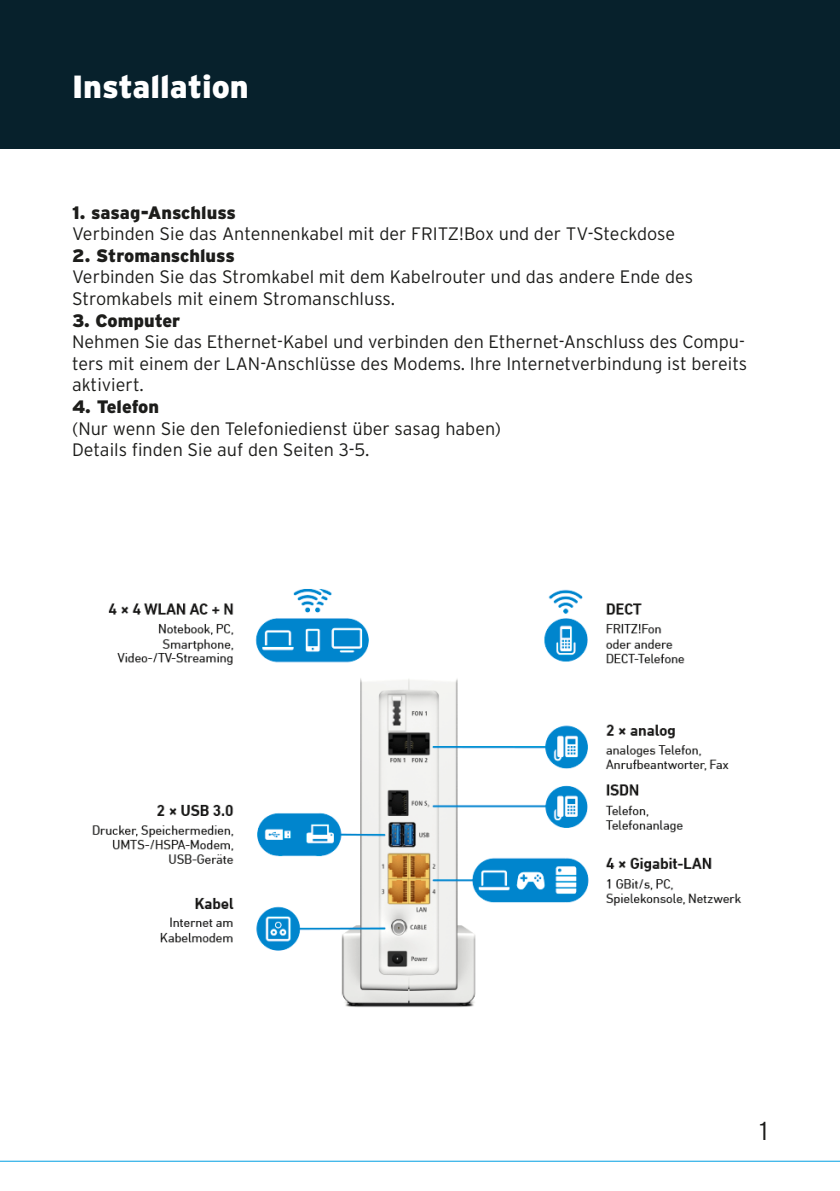
<style>
.page{position:relative;width:840px;height:1191px;background:#fff}
.page>*{position:absolute;margin:0;border:0;box-sizing:border-box;transform-origin:0 0}
.t1{font:900 32px "Interstate";color:#fff}
.t2{font:300 26px "Interstate";color:#1d1d1b}
.t3{font:300 18px/21.6px "Interstate";color:#1d1d1b}
.t4{font:900 18px "Interstate";color:#1d1d1b}
</style>
<div class="page">
<hr style="left:0;top:1160px;width:839px;height:1px;background:#009fe3">
<div style="left:0;top:0;width:839px;height:149px;background:#07212c"></div>
<img style="left:92px;top:589px;width:650px;height:418px">
<p class="t1" style="left:72px;top:68px;width:178px">Installation</p>
<p class="t4" style="left:72px;top:202px;width:165px">1. sasag-Anschluss</p>
<p class="t3" style="left:72px;top:223px;width:604px">Verbinden Sie das Antennenkabel mit der FRITZ!Box und der TV-Steckdose</p>
<p class="t4" style="left:72px;top:245px;width:164px">2. Stromanschluss</p>
<p class="t3" style="left:72px;top:266px;width:622px">Verbinden Sie das Stromkabel mit dem Kabelrouter und das andere Ende des</p>
<p class="t3" style="left:72px;top:288px;width:324px">Stromkabels mit einem Stromanschluss.</p>
<p class="t4" style="left:72px;top:310px;width:110px">3. Computer</p>
<p class="t3" style="left:72px;top:331px;width:676px">Nehmen Sie das Ethernet-Kabel und verbinden den Ethernet-Anschluss des Compu&shy;ters mit einem der LAN-Anschlüsse des Modems. Ihre Internetverbindung ist bereits aktiviert.</p>
<p class="t4" style="left:72px;top:396px;width:88px">4. Telefon</p>
<p class="t3" style="left:72px;top:417px;width:430px">(Nur wenn Sie den Telefoniedienst über sasag haben)</p>
<p class="t3" style="left:72px;top:439px;width:299px">Details finden Sie auf den Seiten 3-5.</p>
<p class="t2" style="left:759px;top:1116px;width:10px">1</p>
</div>
